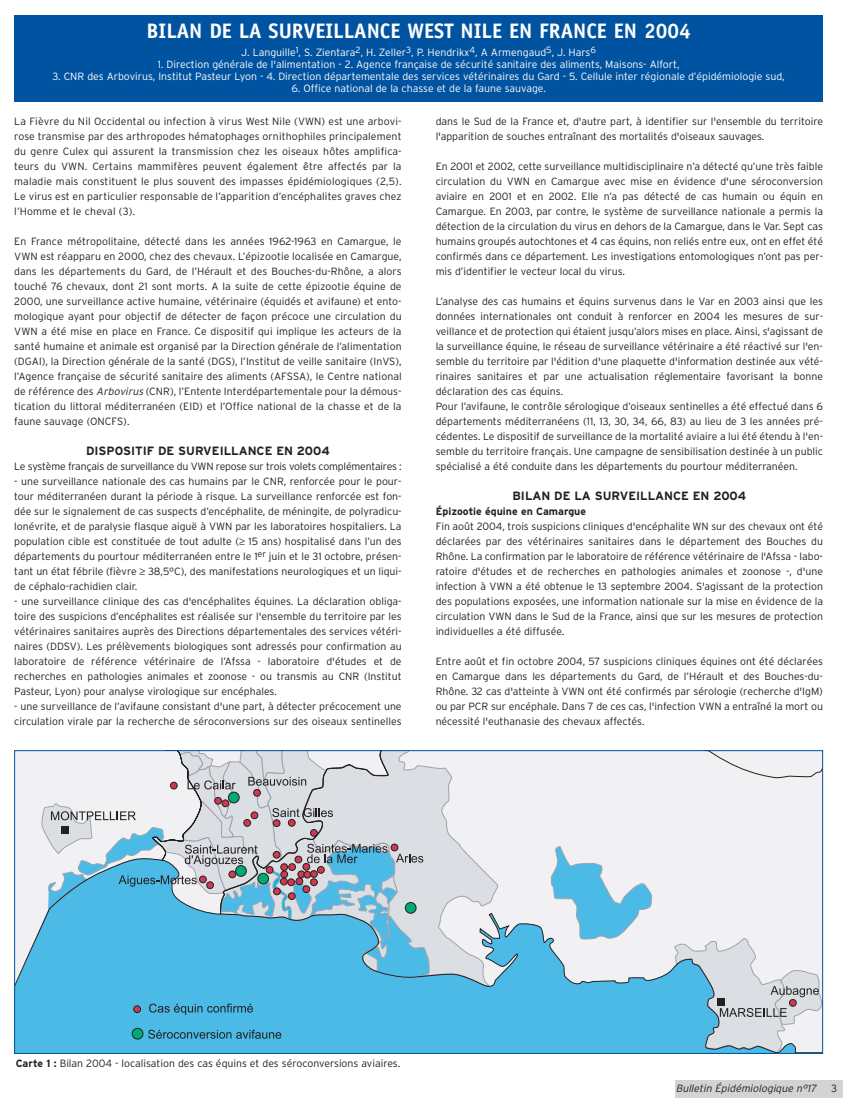
<style>
.page{position:relative;width:853px;height:1104px;background:#fff}
.page>*{position:absolute;margin:0;border:0;box-sizing:border-box;transform-origin:0 0}
.t1{font:700 21px "Officina Sans";color:#fff}
.t2{font:700 12px "Interstate";color:#231f20}
.t3{font:300 10.5px/15px "Interstate";color:#231f20;text-align:justify}
.t4{font:300 10.5px "Interstate";color:#fff}
.t5{font:300 10.5px "Interstate";letter-spacing:-.02em;color:#231f20}
.t6{font:italic 300 10.5px "Interstate";color:#231f20}
.t7{font:700 10.5px "Interstate";color:#231f20}
.s1{font-style:italic}
.s2{font-weight:700}
.s3{font-style:normal}
</style>
<div class="page">
<div style="left:675px;top:1080px;width:167px;height:18px;background:#d1d3d4"></div>
<div style="left:14px;top:15px;width:808px;height:87px;background:#0053a0"></div>
<div style="left:16px;top:1002px;width:203px;height:50px;background:#4cbae6"></div>
<div style="left:132px;top:1028px;width:11px;height:11px;background:#00aa75;border-radius:50%"></div>
<div style="left:132px;top:1028px;width:11px;height:11px;border:1px solid #231f20;border-radius:50%"></div>
<svg style="left:135px;top:1007px;width:4px;height:4px"></svg>
<div style="left:133px;top:1005px;width:8px;height:8px;border:1px solid #231f20;border-radius:50%"></div>
<svg style="left:219px;top:752px;width:601px;height:300px"></svg>
<svg style="left:16px;top:752px;width:440px;height:250px"></svg>
<svg style="left:149px;top:1003px;width:104px;height:12px"></svg>
<svg style="left:148px;top:1029px;width:133px;height:9px"></svg>
<svg style="left:672px;top:937px;width:148px;height:115px"></svg>
<svg style="left:40px;top:752px;width:389px;height:225px"></svg>
<h1 class="t1" style="left:146px;top:23px;width:545px">BILAN DE LA SURVEILLANCE WEST NILE EN FRANCE EN 2004</h1>
<p class="t4" style="left:241px;top:49px;width:356px">J. Languille<sup>1</sup>, S. Zientara<sup>2</sup>, H. Zeller<sup>3</sup>, P. Hendrikx<sup>4</sup>, A Armengaud<sup>5</sup>, J. Hars<sup>6</sup></p>
<p class="t4" style="left:158px;top:61px;width:523px">1. Direction générale de l'alimentation - 2. Agence française de sécurité sanitaire des aliments, Maisons- Alfort,</p>
<p class="t4" style="left:52px;top:73px;width:733px">3. CNR des Arbovirus, Institut Pasteur Lyon - 4. Direction départementale des services vétérinaires du Gard - 5. Cellule inter régionale d’épidémiologie sud,</p>
<p class="t4" style="left:291px;top:85px;width:256px">6. Office national de la chasse et de la faune sauvage.</p>
<p class="t3" style="left:14px;top:114px;width:388px">La Fièvre du Nil Occidental ou infection à virus West Nile (VWN) est une arbovi&shy;rose transmise par des arthropodes hématophages ornithophiles principalement du genre Culex qui assurent la transmission chez les oiseaux hôtes amplifica&shy;teurs du VWN. Certains mammifères peuvent également être affectés par la maladie mais constituent le plus souvent des impasses épidémiologiques (2,5).<br>Le virus est en particulier responsable de l’apparition d’encéphalites graves chez l’Homme et le cheval (3).</p>
<p class="t3" style="left:14px;top:234px;width:389px">En France métropolitaine, détecté dans les années 1962-1963 en Camargue, le VWN est réapparu en 2000, chez des chevaux. L’épizootie localisée en Camargue, dans les départements du Gard, de l’Hérault et des Bouches-du-Rhône, a alors touché 76 chevaux, dont 21 sont morts. A la suite de cette épizootie équine de 2000, une surveillance active humaine, vétérinaire (équidés et avifaune) et ento&shy;mologique ayant pour objectif de détecter de façon précoce une circulation du VWN a été mise en place en France. Ce dispositif qui implique les acteurs de la santé humaine et animale est organisé par la Direction générale de l’alimentation (DGAl), la Direction générale de la santé (DGS), l’Institut de veille sanitaire (InVS), l’Agence française de sécurité sanitaire des aliments (AFSSA), le Centre national de référence des <span class="s1">Arbovirus</span>(CNR), l’Entente Interdépartementale pour la démous&shy;tication du littoral méditerranéen (EID) et l’Office national de la chasse et de la faune sauvage (ONCFS).</p>
<p class="t2" style="left:86px;top:446px;width:245px">DISPOSITIF DE SURVEILLANCE EN 2004</p>
<p class="t5" style="left:14px;top:462px;width:388px">Le système français de surveillance du VWN repose sur trois volets complémentaires :</p>
<p class="t3" style="left:14px;top:474px;width:388px">- une surveillance nationale des cas humains par le CNR, renforcée pour le pour&shy;tour méditerranéen durant la période à risque. La surveillance renforcée est fon&shy;dée sur le signalement de cas suspects d’encéphalite, de méningite, de polyradicu&shy;lonévrite, et de paralysie flasque aiguë à VWN par les laboratoires hospitaliers. La population cible est constituée de tout adulte (≥ 15 ans) hospitalisé dans l’un des départements du pourtour méditerranéen entre le 1<sup>er</sup> juin et le 31 octobre, présen&shy;tant un état fébrile (fièvre ≥ 38,5°C), des manifestations neurologiques et un liqui&shy;de céphalo-rachidien clair.</p>
<p class="t3" style="left:14px;top:594px;width:388px">- une surveillance clinique des cas d'encéphalites équines. La déclaration obliga&shy;toire des suspicions d’encéphalites est réalisée sur l'ensemble du territoire par les vétérinaires sanitaires auprès des Directions départementales des services vétéri&shy;naires (DDSV). Les prélèvements biologiques sont adressés pour confirmation au laboratoire de référence vétérinaire de l’Afssa - laboratoire d'études et de recherches en pathologies animales et zoonose - ou transmis au CNR (Institut Pasteur, Lyon) pour analyse virologique sur encéphales.</p>
<p class="t3" style="left:14px;top:699px;width:388px">- une surveillance de l’avifaune consistant d'une part, à détecter précocement une circulation virale par la recherche de séroconversions sur des oiseaux sentinelles</p>
<p class="t3" style="left:435px;top:114px;width:388px">dans le Sud de la France et, d'autre part, à identifier sur l'ensemble du territoire l'apparition de souches entraînant des mortalités d'oiseaux sauvages.</p>
<p class="t3" style="left:435px;top:159px;width:388px">En 2001 et 2002, cette surveillance multidisciplinaire n’a détecté qu’une très faible circulation du VWN en Camargue avec mise en évidence d'une séroconversion aviaire en 2001 et en 2002. Elle n’a pas détecté de cas humain ou équin en Camargue. En 2003, par contre, le système de surveillance nationale a permis la détection de la circulation du virus en dehors de la Camargue, dans le Var. Sept cas humains groupés autochtones et 4 cas équins, non reliés entre eux, ont en effet été confirmés dans ce département. Les investigations entomologiques n’ont pas per&shy;mis d’identifier le vecteur local du virus.</p>
<p class="t3" style="left:435px;top:294px;width:388px;text-align:left">L’analyse des cas humains et équins survenus dans le Var en 2003 ainsi que les données internationales ont conduit à renforcer en 2004 les mesures de sur&shy;veillance et de protection qui étaient jusqu’alors mises en place. Ainsi, s'agissant de la surveillance équine, le réseau de surveillance vétérinaire a été réactivé sur l'en&shy;semble du territoire par l'édition d'une plaquette d'information destinée aux vété&shy;rinaires sanitaires et par une actualisation réglementaire favorisant la bonne déclaration des cas équins.<br>Pour l’avifaune, le contrôle sérologique d’oiseaux sentinelles a été effectué dans 6 départements méditerranéens (11, 13, 30, 34, 66, 83) au lieu de 3 les années pré&shy;cédentes. Le dispositif de surveillance de la mortalité aviaire a lui été étendu à l'en&shy;semble du territoire français. Une campagne de sensibilisation destinée à un public spécialisé a été conduite dans les départements du pourtour méditerranéen.</p>
<p class="t2" style="left:512px;top:491px;width:235px">BILAN DE LA SURVEILLANCE EN 2004</p>
<p class="t7" style="left:435px;top:507px;width:152px">Épizootie équine en Camargue</p>
<p class="t3" style="left:435px;top:519px;width:388px">Fin août 2004, trois suspicions cliniques d'encéphalite WN sur des chevaux ont été déclarées par des vétérinaires sanitaires dans le département des Bouches du Rhône. La confirmation par le laboratoire de référence vétérinaire de l'Afssa - labo&shy;ratoire d'études et de recherches en pathologies animales et zoonose -, d'une infection à VWN a été obtenue le 13 septembre 2004. S'agissant de la protection des populations exposées, une information nationale sur la mise en évidence de la circulation VWN dans le Sud de la France, ainsi que sur les mesures de protection individuelles a été diffusée.</p>
<p class="t3" style="left:435px;top:654px;width:388px">Entre août et fin octobre 2004, 57 suspicions cliniques équines ont été déclarées en Camargue dans les départements du Gard, de l’Hérault et des Bouches-du-Rhône. 32 cas d'atteinte à VWN ont été confirmés par sérologie (recherche d'IgM) ou par PCR sur encéphale. Dans 7 de ces cas, l'infection VWN a entraîné la mort ou nécessité l'euthanasie des chevaux affectés.</p>
<p class="t3" style="left:16px;top:1057px;width:386px"><span class="s2">Carte 1 :</span> Bilan 2004 - localisation des cas équins et des séroconversions aviaires.</p>
<p class="t6" style="left:675px;top:1084px;width:163px">Bulletin Épidémiologique n°17 <span class="s3">3</span></p>
</div>
